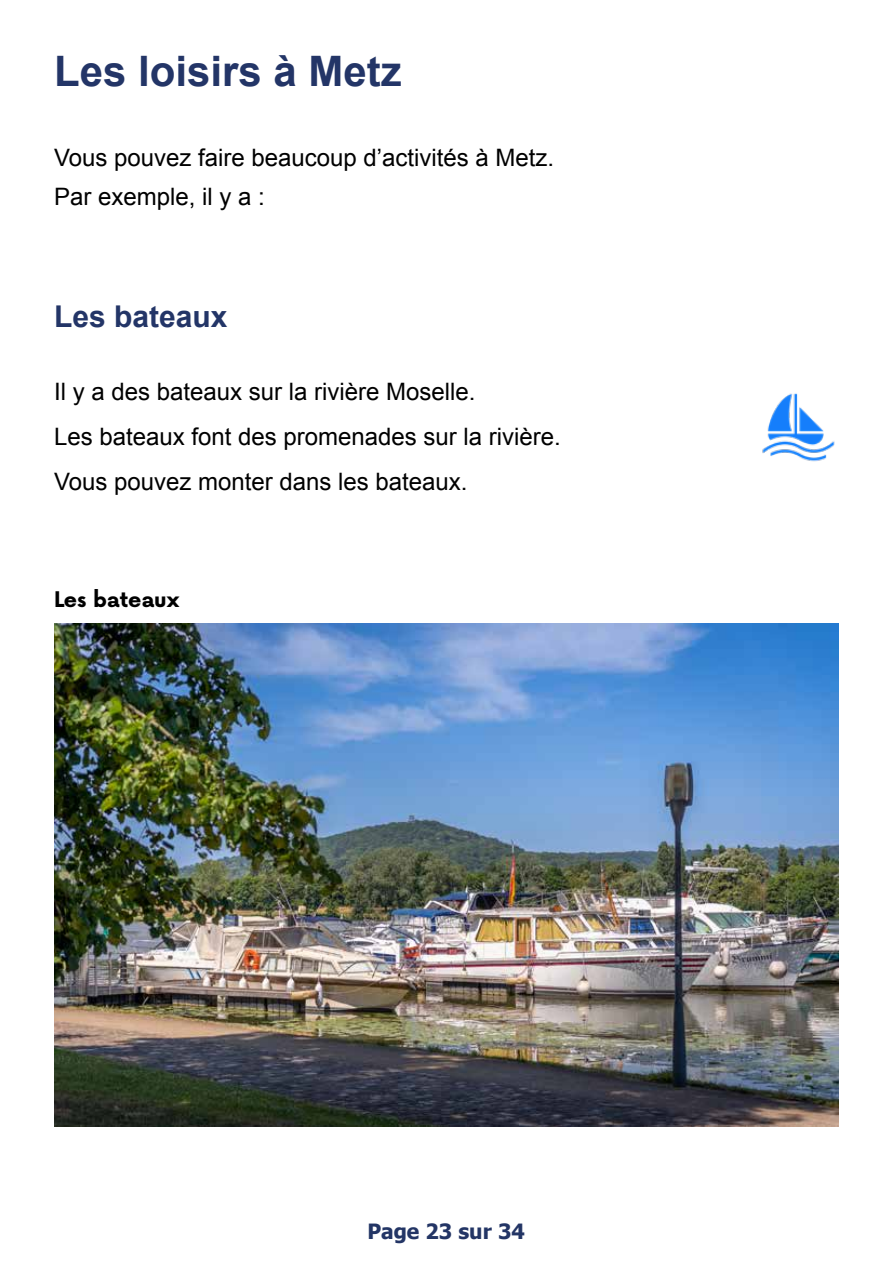
<style>
.page{position:relative;width:893px;height:1263px;background:#fff}
.page>*{position:absolute;margin:0;border:0;box-sizing:border-box;transform-origin:0 0}
.t1{font:700 42px "Arial";color:#233567}
.t2{font:700 30px "Arial";color:#233567}
.t3{font:24px/45px "Arial";color:#000}
.t4{font:700 21px "Tahoma";color:#233565}
.t5{font:700 21px "Now Alt";color:#000}
</style>
<div class="page">
<img style="left:54px;top:624px;width:785px;height:503px">
<img style="left:762px;top:393px;width:73px;height:69px">
<h1 class="t1" style="left:54px;top:43px;width:349px">Les loisirs à Metz</h1>
<p class="t3" style="left:54px;top:138px;width:502px;line-height:39px">Vous pouvez faire beaucoup d’activités à Metz.<br>Par exemple, il y a :</p>
<p class="t2" style="left:54px;top:296px;width:175px">Les bateaux</p>
<p class="t3" style="left:54px;top:370px;width:508px">Il y a des bateaux sur la rivière Moselle.<br>Les bateaux font des promenades sur la rivière.<br>Vous pouvez monter dans les bateaux.</p>
<p class="t5" style="left:54px;top:584px;width:127px">Les bateaux</p>
<p class="t4" style="left:367px;top:1216px;width:159px">Page 23 sur 34</p>
</div>
